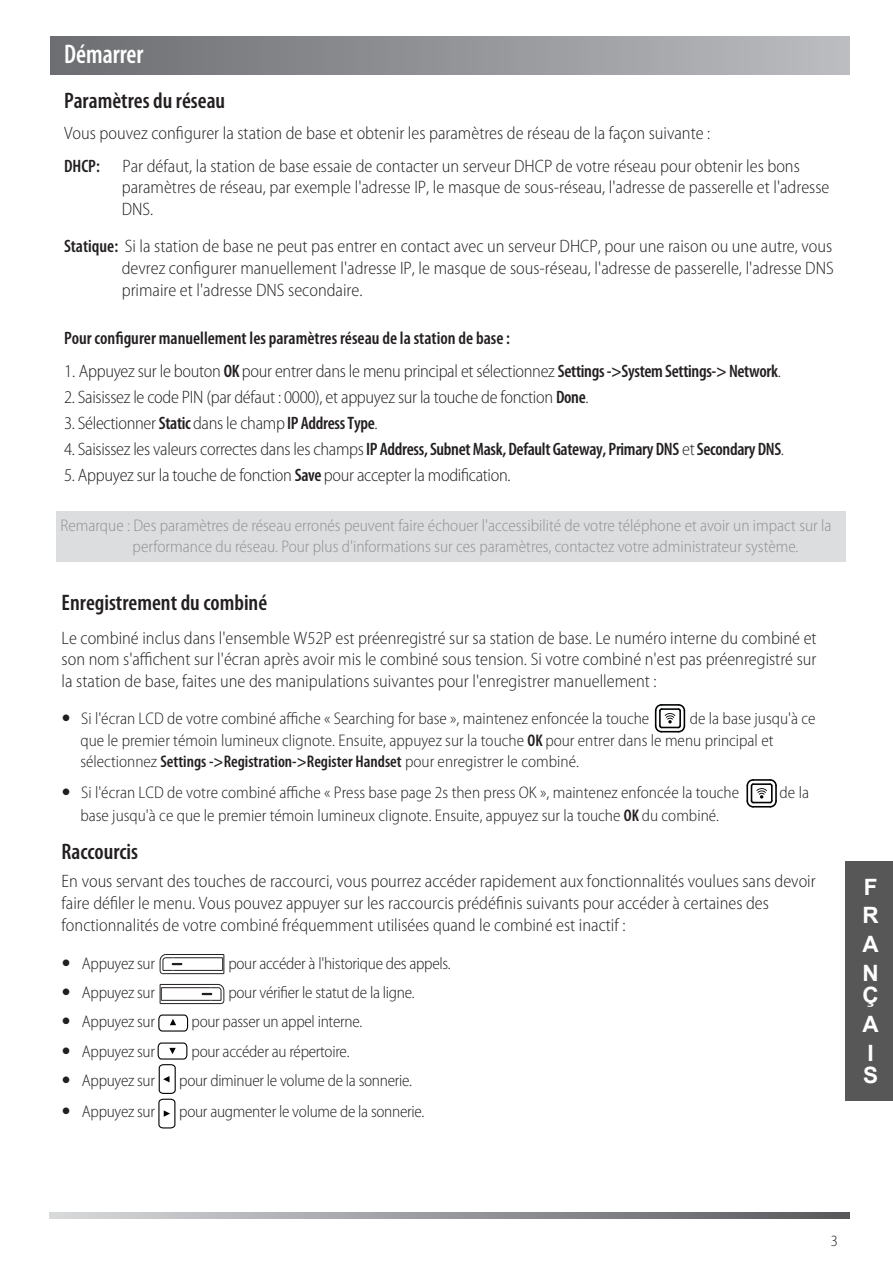
<style>
.page{position:relative;width:893px;height:1276px;background:#fff}
.page>*{position:absolute;margin:0;border:0;box-sizing:border-box;transform-origin:0 0}
.t1{font:600 condensed 27px "Myriad Pro";color:#fff;scale:.94 1}
.t2{font:700 24.75px "Adobe Gothic Std";color:#fff}
.t3{font:600 condensed 22.5px "Myriad Pro";color:#231f20}
.t4{font:700 22.5px/28.8px "Arial";color:#fff;text-align:justify}
.t5{font:300 semi-condensed 18px/21.6px "Myriad Pro";color:#231f20;text-align:justify}
.t6{font:300 semi-condensed 18px "Myriad Pro";letter-spacing:-.02em;color:#231f20}
.t7{font:600 condensed 18px "Myriad Pro";letter-spacing:-.02em;color:#231f20}
.t8{font:600 condensed 18px "Myriad Pro";color:#231f20}
.t9{font:300 semi-condensed 16.88px/22.5px "Myriad Pro";color:#231f20}
.t10{font:300 semi-condensed 16.88px "Myriad Pro";letter-spacing:-.02em;color:#231f20}
.t11{font:300 semi-condensed 16.88px/20.2px "Myriad Pro";color:#8f9194}
.t12{font:300 semi-condensed 15.75px "Myriad Pro";color:#231f20}
.s1{font-weight:600;font-stretch:condensed}
.s2{font-weight:300;font-stretch:semi-condensed}
</style>
<div class="page">
<div style="left:56px;top:511px;width:790px;height:50px;background:#dcdddf"></div>
<hr style="left:163px;top:973px;width:61px;height:1px;background:#231f20">
<hr style="left:166px;top:954px;width:58px;height:1px;background:#231f20">
<hr style="left:173px;top:970px;width:50px;height:1px;background:#231f20">
<hr style="left:173px;top:957px;width:50px;height:1px;background:#231f20">
<svg style="left:222px;top:954px;width:2px;height:19px"></svg>
<svg style="left:160px;top:954px;width:22px;height:20px"></svg>
<hr style="left:160px;top:1003px;width:61px;height:1px;background:#231f20">
<hr style="left:160px;top:984px;width:58px;height:1px;background:#231f20">
<svg style="left:160px;top:984px;width:2px;height:19px"></svg>
<hr style="left:161px;top:987px;width:50px;height:1px;background:#231f20">
<hr style="left:161px;top:1000px;width:50px;height:1px;background:#231f20">
<svg style="left:202px;top:984px;width:22px;height:20px"></svg>
<svg style="left:158px;top:1014px;width:31px;height:18px"></svg>
<svg style="left:157px;top:1042px;width:31px;height:87px"></svg>
<div style="left:51px;top:37px;width:799px;height:38px;background:linear-gradient(to right,#6b6d70,#bbbcc0)"></div>
<svg style="left:654px;top:704px;width:32px;height:29px"></svg>
<svg style="left:746px;top:779px;width:31px;height:29px"></svg>
<div style="left:846px;top:861px;width:47px;height:239px;background:#585757"></div>
<svg style="left:50px;top:1212px;width:799px;height:6px;background:#97989b"></svg>
<h1 class="t1" style="left:64px;top:39px;width:86px">Démarrer</h1>
<h2 class="t2" style="left:67px;top:43px;width:178px">Getting Started</h2>
<p class="t3" style="left:64px;top:88px;width:163px">Paramètres du réseau</p>
<p class="t5" style="left:64px;top:122px;width:648px">Vous pouvez configurer la station de base et obtenir les paramètres de réseau de la façon suivante :</p>
<p class="t8" style="left:64px;top:156px;width:37px">DHCP:</p>
<p class="t5" style="left:122px;top:155px;width:709px;text-align:left">Par défaut, la station de base essaie de contacter un serveur DHCP de votre réseau pour obtenir les bons paramètres de réseau, par exemple l'adresse IP, le masque de sous-réseau, l'adresse de passerelle et l'adresse<br>DNS.</p>
<p class="t5" style="left:122px;top:236px;width:713px;text-indent:-58px"><span class="s1">Statique:</span> Si la station de base ne peut pas entrer en contact avec un serveur DHCP, pour une raison ou une autre, vous devrez configurer manuellement l'adresse IP, le masque de sous-réseau, l'adresse de passerelle, l'adresse DNS primaire et l'adresse DNS secondaire.</p>
<p class="t8" style="left:64px;top:328px;width:448px">Pour configurer manuellement les paramètres réseau de la station de base :</p>
<p class="t6" style="left:64px;top:361px;width:718px">1. Appuyez sur le bouton <span class="s1">OK</span> pour entrer dans le menu principal et sélectionnez <span class="s1">Settings -&gt;System Settings-&gt; Network</span>.</p>
<p class="t6" style="left:64px;top:387px;width:526px">2. Saisissez le code PIN (par défaut : 0000), et appuyez sur la touche de fonction <span class="s1">Done</span>.</p>
<p class="t6" style="left:64px;top:413px;width:315px">3. Sélectionner <span class="s1">Static</span> dans le champ <span class="s1">IP Address Type</span>.</p>
<p class="t7" style="left:64px;top:439px;width:721px"><span class="s2">4. Saisissez les valeurs correctes dans les champs</span> IP Address, Subnet Mask, Default Gateway, Primary DNS <span class="s2">et</span> Secondary DNS<span class="s2">.</span></p>
<p class="t6" style="left:64px;top:466px;width:448px">5. Appuyez sur la touche de fonction <span class="s1">Save</span> pour accepter la modification.</p>
<p class="t11" style="left:133px;top:516px;width:700px;text-indent:-72px">Remarque : Des paramètres de réseau erronés peuvent faire échouer l'accessibilité de votre téléphone et avoir un impact sur la performance du réseau. Pour plus d'informations sur ces paramètres, contactez votre administrateur système.</p>
<p class="t3" style="left:62px;top:590px;width:207px">Enregistrement du combiné</p>
<p class="t5" style="left:62px;top:627px;width:756px">Le combiné inclus dans l'ensemble W52P est préenregistré sur sa station de base. Le numéro interne du combiné et son nom s'affichent sur l'écran après avoir mis le combiné sous tension. Si votre combiné n'est pas préenregistré sur la station de base, faites une des manipulations suivantes pour l'enregistrer manuellement :</p>
<p class="t9" style="left:81px;top:707px;width:570px">Si l'écran LCD de votre combiné affiche « Searching for base », maintenez enfoncée la touche</p>
<p class="t9" style="left:80px;top:707px;width:737px;text-indent:609px">de la base jusqu'à ce que le premier témoin lumineux clignote. Ensuite, appuyez sur la touche <span class="s1">OK</span> pour entrer dans le menu principal et</p>
<p class="t9" style="left:80px;top:745px;width:660px;line-height:31.5px">sélectionnez <span class="s1">Settings -&gt;Registration-&gt;Register Handset</span> pour enregistrer le combiné.<br>Si l'écran LCD de votre combiné affiche « Press base page 2s then press OK », maintenez enfoncée la touche</p>
<p class="t9" style="left:780px;top:781px;width:31px">de la</p>
<p class="t9" style="left:80px;top:804px;width:640px">base jusqu'à ce que le premier témoin lumineux clignote. Ensuite, appuyez sur la touche <span class="s1">OK</span> du combiné.</p>
<p class="t3" style="left:62px;top:839px;width:78px">Raccourcis</p>
<p class="t5" style="left:62px;top:871px;width:755px;text-align:left">En vous servant des touches de raccourci, vous pourrez accéder rapidement aux fonctionnalités voulues sans devoir faire défiler le menu. Vous pouvez appuyer sur les raccourcis prédéfinis suivants pour accéder à certaines des fonctionnalités de votre combiné fréquemment utilisées quand le combiné est inactif :</p>
<p class="t10" style="left:82px;top:954px;width:75px">Appuyez sur</p>
<p class="t10" style="left:228px;top:954px;width:224px">pour accéder à l'historique des appels.</p>
<p class="t10" style="left:82px;top:983px;width:75px">Appuyez sur</p>
<p class="t10" style="left:228px;top:983px;width:188px">pour vérifier le statut de la ligne.</p>
<p class="t10" style="left:82px;top:1012px;width:75px">Appuyez sur</p>
<p class="t10" style="left:192px;top:1012px;width:172px">pour passer un appel interne.</p>
<p class="t10" style="left:82px;top:1041px;width:75px">Appuyez sur</p>
<p class="t10" style="left:192px;top:1041px;width:160px">pour accéder au répertoire.</p>
<p class="t10" style="left:82px;top:1071px;width:75px">Appuyez sur</p>
<p class="t10" style="left:179px;top:1071px;width:234px">pour diminuer le volume de la sonnerie.</p>
<p class="t10" style="left:82px;top:1102px;width:75px">Appuyez sur</p>
<p class="t10" style="left:179px;top:1102px;width:247px">pour augmenter le volume de la sonnerie.</p>
<p class="t4" style="left:862px;top:873px;width:18px">F R A N</p>
<p class="t4" style="left:862px;top:981px;width:18px">Ç A I</p>
<p class="t4" style="left:863px;top:1061px;width:16px">S</p>
<p class="t12" style="left:831px;top:1231px;width:9px">3</p>
</div>
